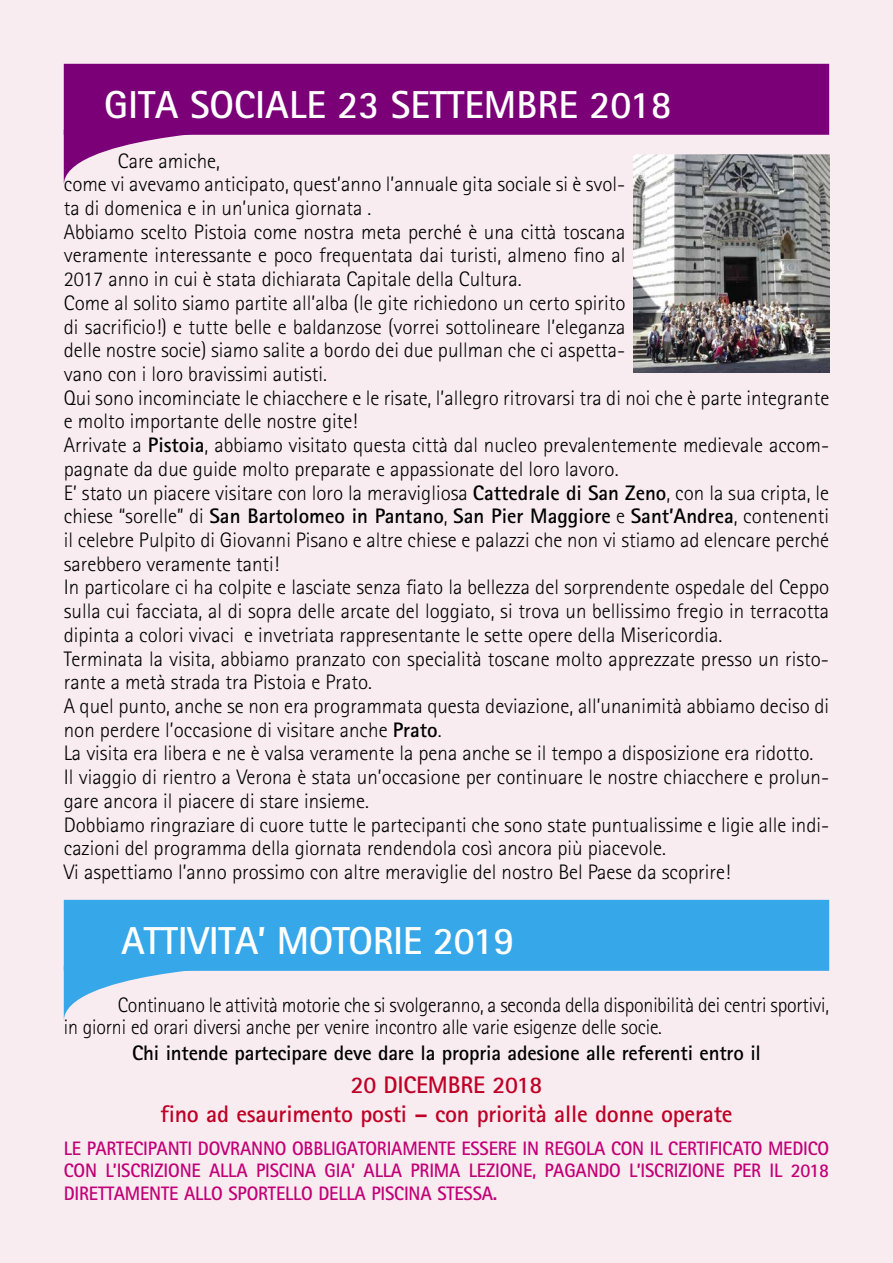
<style>
.page{position:relative;width:893px;height:1263px;background:#f8ecf0}
.page>*{position:absolute;margin:0;border:0;box-sizing:border-box;transform-origin:0 0}
.t1{font:700 39px "Rotis Sans Serif";color:#fff}
.t2{font:700 24px/28.8px "Rotis Sans Serif";letter-spacing:-.01em;color:#be0027;text-align:center}
.t3{font:300 21px/23.7px "Rotis Sans Serif";color:#000}
.t4{font:300 21px/22.5px "Rotis Sans Serif";color:#000;scale:.95 1}
.t5{font:700 21px "Rotis Sans Serif";letter-spacing:-.01em;color:#000}
.t6{font:700 19.5px/22.5px "Rotis Sans Serif";letter-spacing:-.01em;color:#c10077;text-align:justify;scale:.95 1}
.s1{font-weight:700}
</style>
<div class="page">
<div style="left:64px;top:64px;width:765px;height:71px;background:#7b0078"></div>
<svg style="left:64px;top:130px;width:181px;height:52px"></svg>
<div style="left:64px;top:900px;width:765px;height:71px;background:#36a7e9"></div>
<svg style="left:64px;top:966px;width:181px;height:52px"></svg>
<img style="left:634px;top:154px;width:195px;height:218px">
<h1 class="t1" style="left:104px;top:80px;width:569px">GITA SOCIALE 23 SETTEMBRE 2018</h1>
<p class="t3" style="left:64px;top:149px;width:767px;text-indent:54px">Care amiche,<br>come vi avevamo anticipato, quest’anno l’annuale gita sociale si è svol-<br>ta di domenica e in un’unica giornata .<br>Abbiamo scelto Pistoia come nostra meta perché è una città toscana<br>veramente interessante e poco frequentata dai turisti, almeno fino al<br>2017 anno in cui è stata dichiarata Capitale della Cultura.<br>Come al solito siamo partite all’alba (le gite richiedono un certo spirito<br>di sacrificio!) e tutte belle e baldanzose (vorrei sottolineare l’eleganza<br>delle nostre socie) siamo salite a bordo dei due pullman che ci aspetta-<br>vano con i loro bravissimi autisti.<br>Qui sono incominciate le chiacchere e le risate, l’allegro ritrovarsi tra di noi che è parte integrante e molto importante delle nostre gite!<br>Arrivate a <span class="s1">Pistoia</span>, abbiamo visitato questa città dal nucleo prevalentemente medievale accom&shy;pagnate da due guide molto preparate e appassionate del loro lavoro.<br>E’ stato un piacere visitare con loro la meravigliosa <span class="s1">Cattedrale di San Zeno</span>, con la sua cripta, le chiese “sorelle” di <span class="s1">San Bartolomeo in Pantano</span>, <span class="s1">San Pier Maggiore</span> e <span class="s1">Sant’Andrea</span>, contenenti il celebre Pulpito di Giovanni Pisano e altre chiese e palazzi che non vi stiamo ad elencare perché sarebbero veramente tanti!<br>In particolare ci ha colpite e lasciate senza fiato la bellezza del sorprendente ospedale del Ceppo sulla cui facciata, al di sopra delle arcate del loggiato, si trova un bellissimo fregio in terracotta dipinta a colori vivaci e invetriata rappresentante le sette opere della Misericordia.<br>Terminata la visita, abbiamo pranzato con specialità toscane molto apprezzate presso un risto&shy;rante a metà strada tra Pistoia e Prato.<br>A quel punto, anche se non era programmata questa deviazione, all’unanimità abbiamo deciso di non perdere l’occasione di visitare anche <span class="s1">Prato</span>.<br>La visita era libera e ne è valsa veramente la pena anche se il tempo a disposizione era ridotto.<br>Il viaggio di rientro a Verona è stata un’occasione per continuare le nostre chiacchere e prolun&shy;gare ancora il piacere di stare insieme.<br>Dobbiamo ringraziare di cuore tutte le partecipanti che sono state puntualissime e ligie alle indi&shy;cazioni del programma della giornata rendendola così ancora più piacevole.<br>Vi aspettiamo l’anno prossimo con altre meraviglie del nostro Bel Paese da scoprire!</p>
<h1 class="t1" style="left:121px;top:916px;width:395px">ATTIVITA’ MOTORIE 2019</h1>
<p class="t4" style="left:64px;top:994px;width:807px;text-indent:54px">Continuano le attività motorie che si svolgeranno, a seconda della disponibilità dei centri sportivi, in giorni ed orari diversi anche per venire incontro alle varie esigenze delle socie.</p>
<p class="t5" style="left:132px;top:1039px;width:630px">Chi intende partecipare deve dare la propria adesione alle referenti entro il</p>
<p class="t2" style="left:161px;top:1070px;width:573px">20 DICEMBRE 2018<br>fino ad esaurimento posti – con priorità alle donne operate</p>
<p class="t6" style="left:64px;top:1136px;width:807px">LE PARTECIPANTI DOVRANNO OBBLIGATORIAMENTE ESSERE IN REGOLA CON IL CERTIFICATO MEDICO CON L’ISCRIZIONE ALLA PISCINA GIA’ ALLA PRIMA LEZIONE, PAGANDO L’ISCRIZIONE PER IL 2018<br>DIRETTAMENTE ALLO SPORTELLO DELLA PISCINA STESSA.</p>
</div>
